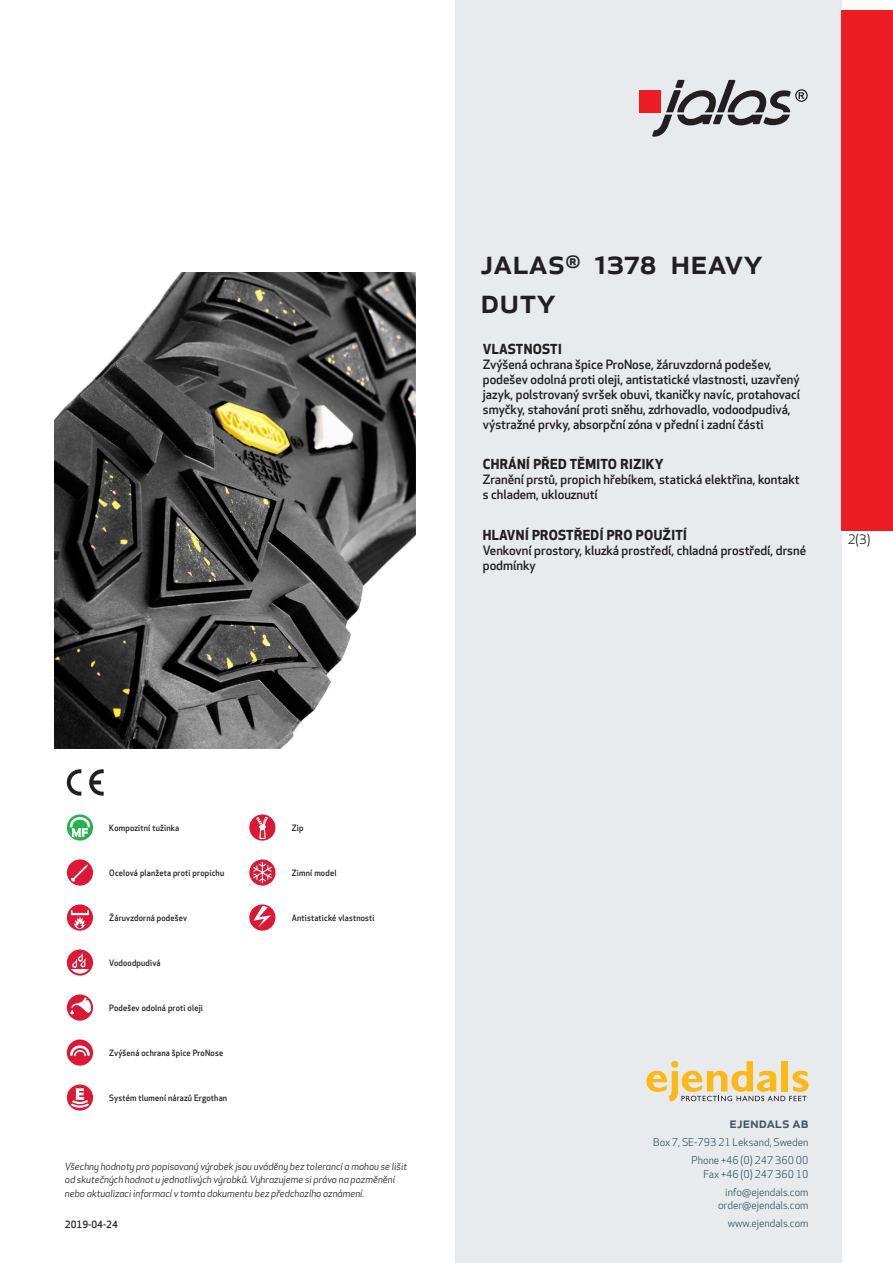
<style>
.page{position:relative;width:893px;height:1263px;background:#fff}
.page>*{position:absolute;margin:0;border:0;box-sizing:border-box;transform-origin:0 0}
.prodname{font:500 34.5px/39px "Apex New";color:#231f20}
.t1{font:500 15px "Apex New";color:#405968}
.Funktion_body{font:700 13.5px "Apex New";letter-spacing:.025em;color:#231f20}
.t2{font:12.75px "Apex New";color:#231f20}
.Funktion_body-2{font:500 12.6px/15px "Apex New";color:#231f20}
.t3{font:10.5px/18px "Apex New";color:#405968;text-align:right}
.t4{font:italic 9.75px/13.5px "Apex New";color:#231f20}
.Sidfot_datum{font:500 9.75px "Apex New";color:#231f20}
.Artikel{font:500 8.55px "Apex New";letter-spacing:.025em;color:#231f20;scale:.95 1}
</style>
<div class="page">
<div style="left:455px;top:0;width:387px;height:1263px;background:#e8ebee"></div>
<svg style="left:646px;top:1061px;width:162px;height:40px"></svg>
<div style="left:842px;top:11px;width:51px;height:520px;background:#ee1d23"></div>
<div style="left:639px;top:90px;width:22px;height:22px;background:#ee1d23"></div>
<svg style="left:652px;top:80px;width:156px;height:57px"></svg>
<svg style="left:67px;top:814px;width:26px;height:27px"></svg>
<svg style="left:70px;top:817px;width:20px;height:20px"></svg>
<div style="left:67px;top:859px;width:26px;height:27px;background:#db1836;border-radius:50%"></div>
<svg style="left:71px;top:864px;width:17px;height:18px"></svg>
<svg style="left:67px;top:904px;width:26px;height:27px"></svg>
<svg style="left:71px;top:910px;width:18px;height:19px"></svg>
<svg style="left:67px;top:949px;width:26px;height:27px"></svg>
<svg style="left:71px;top:953px;width:18px;height:20px"></svg>
<svg style="left:67px;top:994px;width:26px;height:27px"></svg>
<svg style="left:70px;top:997px;width:21px;height:17px"></svg>
<div style="left:67px;top:1039px;width:26px;height:27px;background:#db1836;border-radius:50%"></div>
<svg style="left:70px;top:1045px;width:20px;height:11px"></svg>
<svg style="left:67px;top:1084px;width:26px;height:27px"></svg>
<svg style="left:69px;top:1088px;width:22px;height:21px"></svg>
<div style="left:249px;top:814px;width:26px;height:27px;background:#db1836;border-radius:50%"></div>
<svg style="left:256px;top:817px;width:12px;height:22px"></svg>
<svg style="left:249px;top:859px;width:26px;height:27px"></svg>
<svg style="left:253px;top:862px;width:19px;height:21px"></svg>
<svg style="left:249px;top:904px;width:26px;height:27px"></svg>
<svg style="left:254px;top:906px;width:17px;height:21px"></svg>
<svg style="left:89px;top:769px;width:15px;height:27px"></svg>
<svg style="left:67px;top:769px;width:14px;height:27px"></svg>
<img style="left:54px;top:272px;width:361px;height:476px">
<p class="prodname" style="left:480px;top:241px;width:284px">JALAS<sup>®</sup> 1378 Heavy<br>Duty</p>
<p class="Funktion_body" style="left:483px;top:339px;width:80px">VLASTNOSTI</p>
<p class="Funktion_body-2" style="left:483px;top:356px;width:319px">Zvýšená ochrana špice ProNose, žáruvzdorná podešev, podešev odolná proti oleji, antistatické vlastnosti, uzavřený jazyk, polstrovaný svršek obuvi, tkaničky navíc, protahovací smyčky, stahování proti sněhu, zdrhovadlo, vodoodpudivá, výstražné prvky, absorpční zóna v přední i zadní části</p>
<p class="Funktion_body" style="left:483px;top:455px;width:182px">CHRÁNÍ PŘED TĚMITO RIZIKY</p>
<p class="Funktion_body-2" style="left:483px;top:472px;width:318px">Zranění prstů, propich hřebíkem, statická elektřina, kontakt s chladem, uklouznutí</p>
<p class="Funktion_body" style="left:483px;top:525px;width:206px">HLAVNÍ PROSTŘEDÍ PRO POUŽITÍ</p>
<p class="Funktion_body-2" style="left:483px;top:543px;width:325px">Venkovní prostory, kluzká prostředí, chladná prostředí, drsné podmínky</p>
<p class="t2" style="left:848px;top:531px;width:24px">2(3)</p>
<p class="Artikel" style="left:109px;top:822px;width:75px">Kompozitní tužinka</p>
<p class="Artikel" style="left:109px;top:867px;width:123px">Ocelová planžeta proti propichu</p>
<p class="Artikel" style="left:109px;top:912px;width:83px">Žáruvzdorná podešev</p>
<p class="Artikel" style="left:109px;top:957px;width:56px">Vodoodpudivá</p>
<p class="Artikel" style="left:109px;top:1002px;width:100px">Podešev odolná proti oleji</p>
<p class="Artikel" style="left:109px;top:1047px;width:121px">Zvýšená ochrana špice ProNose</p>
<p class="Artikel" style="left:109px;top:1092px;width:126px">Systém tlumení nárazů Ergothan</p>
<p class="Artikel" style="left:292px;top:822px;width:14px">Zip</p>
<p class="Artikel" style="left:292px;top:867px;width:49px">Zimní model</p>
<p class="Artikel" style="left:292px;top:912px;width:89px">Antistatické vlastnosti</p>
<p class="t4" style="left:65px;top:1159px;width:344px">Všechny hodnoty pro popisovaný výrobek jsou uváděny bez tolerancí a mohou se lišit od skutečných hodnot u jednotlivých výrobků. Vyhrazujeme si právo na pozměnění nebo aktualizaci informací v tomto dokumentu bez předchozího oznámení.</p>
<p class="Sidfot_datum" style="left:65px;top:1218px;width:54px">2019-04-24</p>
<p class="t1" style="left:729px;top:1113px;width:80px">ejendals ab</p>
<p class="t3" style="left:653px;top:1133px;width:157px">Box 7, SE-793 21 Leksand, Sweden<br>Phone +46 (0) 247 360 00</p>
<p class="t3" style="left:703px;top:1165px;width:107px">Fax +46 (0) 247 360 10 info@ejendals.com</p>
<p class="t3" style="left:718px;top:1196px;width:92px">order@ejendals.com</p>
<p class="t3" style="left:728px;top:1215px;width:82px">www.ejendals.com</p>
</div>
